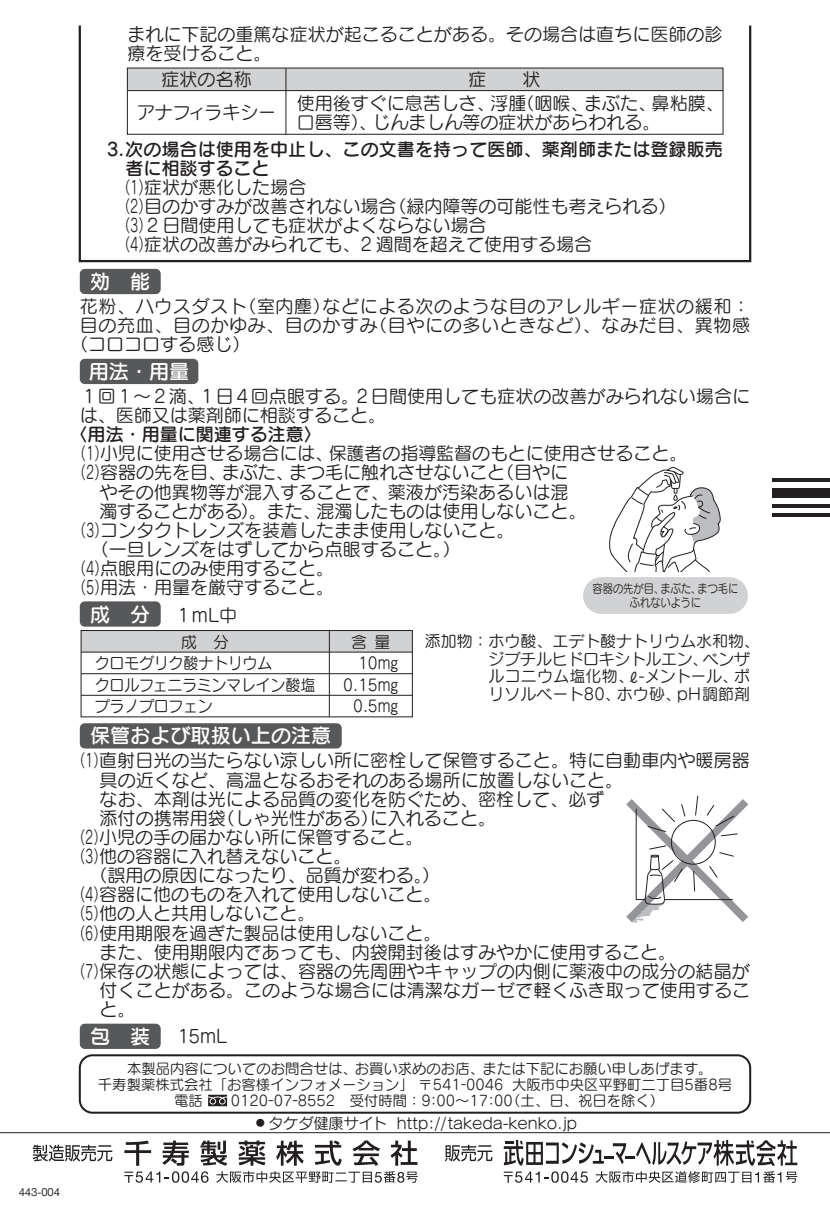
<style>
.page{position:relative;width:830px;height:1212px;background:#fff}
.page>*{position:absolute;margin:0;border:0;box-sizing:border-box;transform-origin:0 0}
.t1{font:20.03px "Seurat Pro DB";color:#fff}
.t2{font:18px/19.1px "Seurat Pro M";color:#231f20}
.t3{font:18px/19.1px "Seurat Pro M";color:#231f20;scale:.7 1}
.t4{font:18px "Seurat Pro M";letter-spacing:.035em;color:#231f20}
.t5{font:18px/19.1px "Seurat Pro DB";letter-spacing:.005em;color:#231f20}
.t6{font:15.97px/17.6px "Seurat Pro M";letter-spacing:-.015em;color:#231f20}
.t7{font:15.97px "Seurat Pro M";letter-spacing:-.015em;color:#231f20;scale:.94 1}
.t8{font:15.97px "Seurat Pro M";letter-spacing:-.015em;color:#231f20;scale:.95 1}
.t9{font:15.08px "Seurat Pro M";color:#231f20}
.t10{font:14.4px "Seurat Pro M";color:#231f20}
.t11{font:11.92px/14.2px "Seurat Pro M";color:#231f20;text-align:center;scale:.85 1}
.t12{font:500 10.58px "Gothic BBB Pr 6";color:#231f20;scale:.92 1}
.s1{font-family:"Macro SSK"}
.s2{font-size:14.4px}
</style>
<div class="page">
<div style="left:79px;top:24px;width:672px;height:238px;border:2px solid #231f20"></div>
<div style="left:81px;top:630px;width:331px;height:22px;background:#d1d2d4"></div>
<div style="left:81px;top:630px;width:331px;height:87px;border:1px solid #231f20"></div>
<hr style="left:81px;top:652px;width:331px;height:1px;background:#231f20">
<hr style="left:81px;top:673px;width:331px;height:1px;background:#231f20">
<hr style="left:81px;top:695px;width:331px;height:1px;background:#231f20">
<hr style="left:329px;top:630px;width:1px;height:87px;background:#231f20">
<div style="left:79px;top:1054px;width:671px;height:60px;border:2px solid #231f20;border-radius:13px"></div>
<hr style="left:0;top:1132px;width:829px;height:1px;background:#231f20">
<div style="left:127px;top:68px;width:595px;height:23px;background:#d1d2d4"></div>
<div style="left:127px;top:68px;width:596px;height:67px;border:1px solid #231f20"></div>
<hr style="left:127px;top:90px;width:595px;height:1px;background:#231f20">
<hr style="left:285px;top:68px;width:1px;height:66px;background:#231f20">
<svg style="left:626px;top:795px;width:122px;height:128px"></svg>
<svg style="left:609px;top:466px;width:112px;height:106px"></svg>
<div style="left:582px;top:577px;width:165px;height:37px;background:#d1d2d4;border-radius:18px"></div>
<svg style="left:208px;top:1095px;width:19px;height:11px"></svg>
<hr style="left:772px;top:513px;width:57px;height:4px;background:#231f20">
<hr style="left:772px;top:504px;width:57px;height:3px;background:#231f20">
<hr style="left:772px;top:478px;width:57px;height:4px;background:#231f20">
<div style="left:772px;top:488px;width:57px;height:9px;background:#231f20"></div>
<div style="left:80px;top:269px;width:81px;height:25px;background:#57585a;border-radius:5px"></div>
<div style="left:80px;top:601px;width:81px;height:26px;background:#57585a;border-radius:5px"></div>
<div style="left:80px;top:723px;width:261px;height:25px;background:#57585a;border-radius:5px"></div>
<div style="left:80px;top:1024px;width:81px;height:25px;background:#57585a;border-radius:5px"></div>
<div style="left:80px;top:359px;width:118px;height:25px;background:#57585a;border-radius:5px"></div>
<svg style="left:124px;top:1140px;width:293px;height:43px"></svg>
<svg style="left:33px;top:1144px;width:79px;height:17px"></svg>
<svg style="left:445px;top:1145px;width:47px;height:16px"></svg>
<svg style="left:503px;top:1140px;width:294px;height:43px"></svg>
<p class="t2" style="left:127px;top:24px;width:596px">まれに下記の重篤な症状が起こることがある。その場合は直ちに医師の診療を受けること。</p>
<p class="t2" style="left:161px;top:69px;width:91px">症状の名称</p>
<p class="t2" style="left:468px;top:69px;width:73px">症　　状</p>
<p class="t2" style="left:137px;top:102px;width:140px">アナフィラキシー</p>
<p class="t2" style="left:296px;top:93px;width:428px">使用後すぐに息苦しさ、浮腫（咽喉、まぶた、鼻粘膜、口唇等）、じんましん等の症状があらわれる。</p>
<p class="t5" style="left:125px;top:139px;width:598px;text-indent:-19px">3．次の場合は使用を中止し、この文書を持って医師、薬剤師または登録販売者に相談すること</p>
<p class="t3" style="left:118px;top:177px;width:799px">（1）症状が悪化した場合<br>（2）目のかすみが改善されない場合（緑内障等の可能性も考えられる）（3）2 日間使用しても症状がよくならない場合<br>（4）症状の改善がみられても、2 週間を超えて使用する場合</p>
<p class="t1" style="left:90px;top:268px;width:62px">効　能</p>
<p class="t4" style="left:80px;top:294px;width:671px">花粉、ハウスダスト（室内塵）などによる次のような目のアレルギー症状の緩和：</p>
<p class="t4" style="left:80px;top:314px;width:671px">目の充血、目のかゆみ、目のかすみ（目やにの多いときなど）、なみだ目、異物感</p>
<p class="t2" style="left:70px;top:334px;width:182px">（コロコロする感じ）</p>
<p class="t1" style="left:89px;top:358px;width:102px">用法・用量</p>
<p class="t2" style="left:80px;top:386px;width:671px">1回 1 ～ 2滴、1日4回点眼する。2日間使用しても症状の改善がみられない場合には、医師又は薬剤師に相談すること。</p>
<p class="t5" style="left:70px;top:424px;width:253px">〈用法・用量に関連する注意〉</p>
<p class="t3" style="left:73px;top:443px;width:877px">（1）小児に使用させる場合には、保護者の指導監督のもとに使用させること。</p>
<p class="t3" style="left:73px;top:463px;width:707px">（2）容器の先を目、まぶた、まつ毛に触れさせないこと（目やに</p>
<p class="t2" style="left:100px;top:482px;width:470px">やその他異物等が混入することで、薬液が汚染あるいは混</p>
<p class="t2" style="left:100px;top:501px;width:488px">濁することがある）。また、混濁したものは使用しないこと。</p>
<p class="t3" style="left:73px;top:520px;width:631px">（3）コンタクトレンズを装着したまま使用しないこと。</p>
<p class="t2" style="left:91px;top:539px;width:371px">（一旦レンズをはずしてから点眼すること。）</p>
<p class="t3" style="left:73px;top:558px;width:374px">（4）点眼用にのみ使用すること。</p>
<p class="t3" style="left:73px;top:577px;width:374px">（5）用法・用量を厳守すること。</p>
<p class="t6" style="left:181px;top:632px;width:49px">成　分</p>
<p class="t6" style="left:351px;top:632px;width:41px">含量</p>
<p class="t7" style="left:95px;top:653px;width:190px">クロモグリク酸ナトリウム</p>
<p class="t8" style="left:358px;top:652px;width:44px">10m<span class="s1">g</span></p>
<p class="t7" style="left:95px;top:674px;width:236px">クロルフェニラミンマレイン酸塩</p>
<p class="t8" style="left:343px;top:674px;width:59px">0.15m<span class="s1">g</span></p>
<p class="t7" style="left:95px;top:696px;width:127px">プラノプロフェン</p>
<p class="t8" style="left:353px;top:696px;width:49px">0.5m<span class="s1">g</span></p>
<p class="t3" style="left:73px;top:750px;width:968px">（1）直射日光の当たらない涼しい所に密栓して保管すること。特に自動車内や暖房器</p>
<p class="t2" style="left:100px;top:770px;width:525px">具の近くなど、高温となるおそれのある場所に放置しないこと。</p>
<p class="t2" style="left:100px;top:789px;width:506px">なお、本剤は光による品質の変化を防ぐため、密栓して、必ず</p>
<p class="t2" style="left:100px;top:808px;width:397px">添付の携帯用袋（しゃ光性がある）に入れること。</p>
<p class="t3" style="left:73px;top:827px;width:502px">（2）小児の手の届かない所に保管すること。</p>
<p class="t3" style="left:73px;top:846px;width:399px">（3）他の容器に入れ替えないこと。</p>
<p class="t2" style="left:89px;top:865px;width:352px">（誤用の原因になったり、品質が変わる。）</p>
<p class="t3" style="left:73px;top:884px;width:528px">（4）容器に他のものを入れて使用しないこと。</p>
<p class="t3" style="left:73px;top:903px;width:348px">（5）他の人と共用しないこと。</p>
<p class="t3" style="left:73px;top:923px;width:528px">（6）使用期限を過ぎた製品は使用しないこと。</p>
<p class="t2" style="left:100px;top:942px;width:578px">また、使用期限内であっても、内袋開封後はすみやかに使用すること。</p>
<p class="t3" style="left:73px;top:961px;width:968px">（7）保存の状態によっては、容器の先周囲やキャップの内側に薬液中の成分の結晶が</p>
<p class="t2" style="left:100px;top:980px;width:651px">付くことがある。このような場合には清潔なガーゼで軽くふき取って使用するこ</p>
<p class="t2" style="left:100px;top:999px;width:37px">と。</p>
<p class="t11" style="left:592px;top:581px;width:173px">容器の先が目、まぶた、まつ毛にふれないように</p>
<p class="t1" style="left:90px;top:601px;width:62px">成　分</p>
<p class="t2" style="left:177px;top:605px;width:61px">1 mL中</p>
<p class="t6" style="left:488px;top:632px;width:273px;text-indent:-64px">添加物：ホウ酸、エデト酸ナトリウム水和物、ジブチルヒドロキシトルエン、ベンザルコニウム塩化物、<span class="s2">ℓ</span>-メントール、ポリソルベート80、ホウ砂、pH調節剤</p>
<p class="t1" style="left:90px;top:723px;width:243px">保管および取扱い上の注意</p>
<p class="t1" style="left:90px;top:1023px;width:62px">包　装</p>
<p class="t2" style="left:177px;top:1026px;width:51px">15mL</p>
<p class="t10" style="left:127px;top:1059px;width:586px">本製品内容についてのお問合せは、お買い求めのお店、または下記にお願い申しあげます。</p>
<p class="t10" style="left:98px;top:1075px;width:635px">千寿製薬株式会社「お客様インフォメーション」〒541-0046 大阪市中央区平野町二丁目5番8号</p>
<p class="t10" style="left:174px;top:1091px;width:491px">電話　 0120-07-8552　受付時間：9：00～17：00（土、日、祝日を除く）</p>
<p class="t9" style="left:256px;top:1113px;width:322px"><sup>●</sup> タケダ健康サイト http://takeda-kenko.jp</p>
<p class="t12" style="left:19px;top:1183px;width:46px">443-004</p>
</div>
